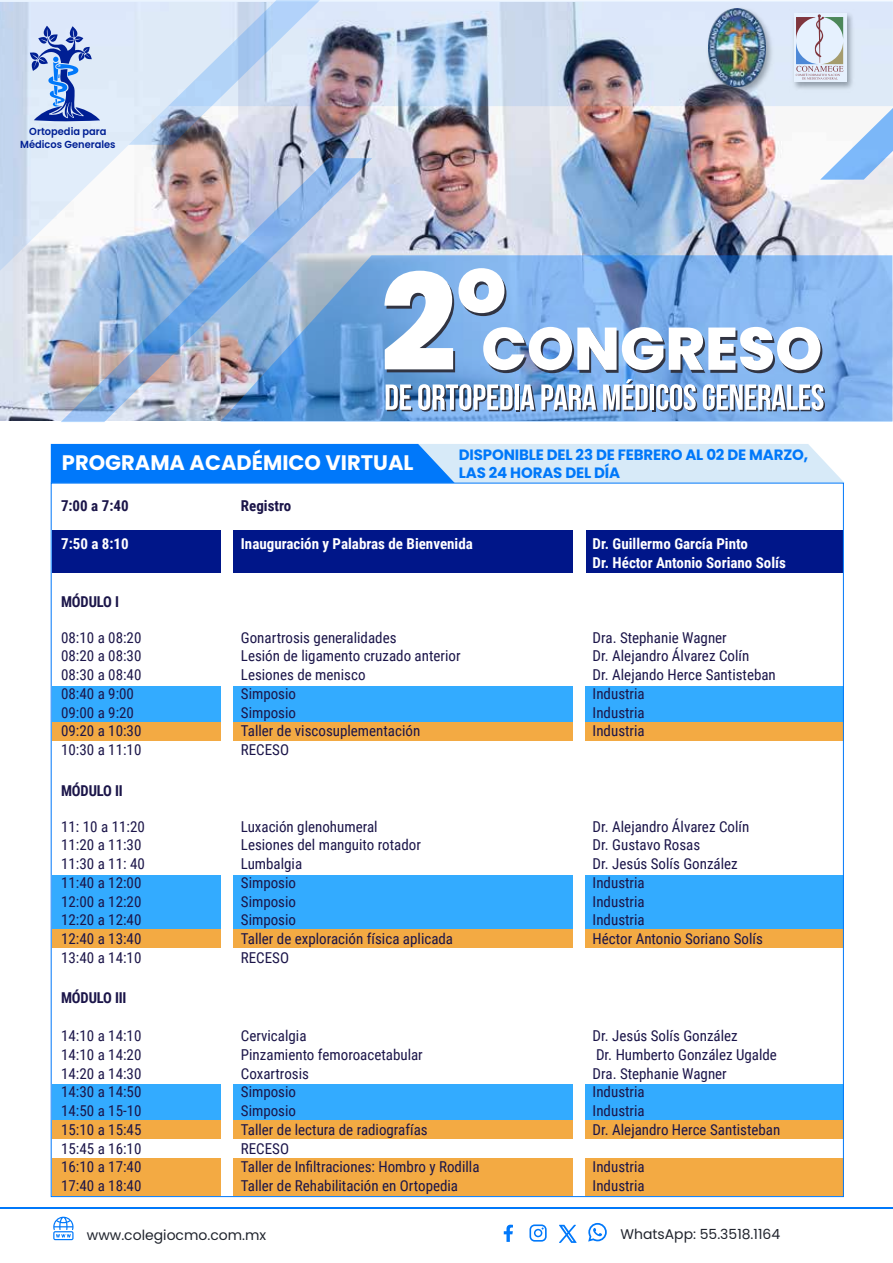
<style>
.page{position:relative;width:893px;height:1263px;background:#fff}
.page>*{position:absolute;margin:0;border:0;box-sizing:border-box;transform-origin:0 0}
.t1{font:700 21px "Poppins";color:#fff}
.t2{font:15px "Roboto Condensed";color:#1b1549}
.t3{font:700 15px/18.8px "Roboto Condensed";color:#fff}
.t4{font:700 15px/18px "Poppins";letter-spacing:-.01em;color:#0078fa}
.t5{font:700 15px "Roboto Condensed";letter-spacing:-.01em;color:#1b1549}
.t6{font:13.95px "Poppins";color:#20242d}
.t7{font:600 10.35px/12.3px "Poppins";color:#001689;text-align:center;scale:.96 1}
</style>
<div class="page">
<svg style="left:51px;top:444px;width:793px;height:39px;background:#6eb2f9"></svg>
<img style="left:0;top:272px;width:893px;height:148px">
<svg style="left:372px;top:272px;width:520px;height:150px;background:#7caee9"></svg>
<img style="left:61px;top:272px;width:311px;height:150px">
<hr style="left:0;top:1207px;width:892px;height:2px;background:#0078fa">
<svg style="left:53px;top:1217px;width:21px;height:23px"></svg>
<hr style="left:516px;top:386px;width:4px;height:25px;background:#313442">
<hr style="left:651px;top:386px;width:4px;height:25px;background:#313442">
<svg style="left:384px;top:272px;width:438px;height:101px"></svg>
<svg style="left:386px;top:384px;width:26px;height:27px"></svg>
<svg style="left:418px;top:384px;width:96px;height:28px"></svg>
<hr style="left:515px;top:384px;width:4px;height:26px;background:#fff">
<svg style="left:520px;top:379px;width:129px;height:32px"></svg>
<hr style="left:650px;top:384px;width:4px;height:26px;background:#fff">
<svg style="left:656px;top:384px;width:41px;height:28px"></svg>
<svg style="left:703px;top:384px;width:122px;height:28px"></svg>
<svg style="left:529px;top:1224px;width:18px;height:17px"></svg>
<svg style="left:504px;top:1225px;width:9px;height:17px"></svg>
<svg style="left:588px;top:1223px;width:19px;height:18px"></svg>
<svg style="left:559px;top:1225px;width:18px;height:18px"></svg>
<div style="left:52px;top:530px;width:169px;height:43px;background:#001689"></div>
<div style="left:233px;top:530px;width:339px;height:43px;background:#001689"></div>
<div style="left:587px;top:530px;width:256px;height:43px;background:#001689"></div>
<div style="left:52px;top:686px;width:168px;height:36px;background:#33abff"></div>
<div style="left:585px;top:686px;width:258px;height:36px;background:#33abff"></div>
<div style="left:233px;top:686px;width:339px;height:36px;background:#33abff"></div>
<div style="left:52px;top:874px;width:168px;height:55px;background:#33abff"></div>
<div style="left:585px;top:874px;width:258px;height:55px;background:#33abff"></div>
<div style="left:233px;top:874px;width:339px;height:55px;background:#33abff"></div>
<div style="left:52px;top:1084px;width:168px;height:37px;background:#33abff"></div>
<div style="left:585px;top:1084px;width:258px;height:37px;background:#33abff"></div>
<div style="left:233px;top:1084px;width:339px;height:37px;background:#33abff"></div>
<div style="left:52px;top:722px;width:168px;height:19px;background:#f3aa43"></div>
<div style="left:585px;top:722px;width:258px;height:19px;background:#f3aa43"></div>
<div style="left:233px;top:722px;width:339px;height:19px;background:#f3aa43"></div>
<div style="left:52px;top:929px;width:168px;height:19px;background:#f3aa43"></div>
<div style="left:585px;top:929px;width:258px;height:19px;background:#f3aa43"></div>
<div style="left:233px;top:929px;width:339px;height:19px;background:#f3aa43"></div>
<div style="left:52px;top:1120px;width:168px;height:19px;background:#f3aa43"></div>
<div style="left:585px;top:1120px;width:258px;height:19px;background:#f3aa43"></div>
<div style="left:233px;top:1120px;width:339px;height:19px;background:#f3aa43"></div>
<div style="left:52px;top:1159px;width:168px;height:37px;background:#f3aa43"></div>
<div style="left:585px;top:1159px;width:258px;height:37px;background:#f3aa43"></div>
<div style="left:233px;top:1159px;width:339px;height:37px;background:#f3aa43"></div>
<img style="left:0;top:0;width:893px;height:272px">
<svg style="left:129px;top:0;width:191px;height:145px;background:#c9d6ea"></svg>
<svg style="left:820px;top:108px;width:73px;height:72px"></svg>
<p class="t7" style="left:20px;top:126px;width:101px">Ortopedia para<br>Médicos Generales</p>
<h1 class="t1" style="left:62px;top:451px;width:353px">PROGRAMA ACADÉMICO VIRTUAL</h1>
<p class="t4" style="left:459px;top:446px;width:351px">DISPONIBLE DEL 23 DE FEBRERO AL 02 DE MARZO,<br>LAS 24 HORAS DEL DÍA</p>
<p class="t5" style="left:61px;top:496px;width:69px">7:00 a 7:40</p>
<p class="t5" style="left:241px;top:496px;width:52px">Registro</p>
<p class="t3" style="left:61px;top:534px;width:69px">7:50 a 8:10</p>
<p class="t3" style="left:241px;top:534px;width:233px">Inauguración y Palabras de Bienvenida</p>
<p class="t3" style="left:593px;top:534px;width:195px">Dr. Guillermo García Pinto<br>Dr. Héctor Antonio Soriano Solís</p>
<p class="t5" style="left:61px;top:591px;width:59px">MÓDULO I</p>
<p class="t2" style="left:61px;top:627px;width:82px">08:10 a 08:20</p>
<p class="t2" style="left:241px;top:627px;width:157px">Gonartrosis generalidades</p>
<p class="t2" style="left:593px;top:627px;width:136px">Dra. Stephanie Wagner</p>
<p class="t2" style="left:61px;top:646px;width:82px">08:20 a 08:30</p>
<p class="t2" style="left:241px;top:646px;width:221px">Lesión de ligamento cruzado anterior</p>
<p class="t2" style="left:593px;top:646px;width:158px">Dr. Alejandro Álvarez Colín</p>
<p class="t2" style="left:61px;top:664px;width:82px">08:30 a 08:40</p>
<p class="t2" style="left:241px;top:664px;width:126px">Lesiones de menisco</p>
<p class="t2" style="left:593px;top:664px;width:185px">Dr. Alejando Herce Santisteban</p>
<p class="t2" style="left:61px;top:683px;width:74px">08:40 a 9:00</p>
<p class="t2" style="left:241px;top:683px;width:57px">Simposio</p>
<p class="t2" style="left:593px;top:683px;width:54px">Industria</p>
<p class="t2" style="left:61px;top:702px;width:74px">09:00 a 9:20</p>
<p class="t2" style="left:241px;top:702px;width:57px">Simposio</p>
<p class="t2" style="left:593px;top:702px;width:54px">Industria</p>
<p class="t2" style="left:61px;top:721px;width:82px">09:20 a 10:30</p>
<p class="t2" style="left:241px;top:721px;width:181px">Taller de viscosuplementación</p>
<p class="t2" style="left:593px;top:721px;width:54px">Industria</p>
<p class="t2" style="left:61px;top:739px;width:82px">10:30 a 11:10</p>
<p class="t2" style="left:241px;top:739px;width:50px">RECESO</p>
<p class="t5" style="left:61px;top:780px;width:63px">MÓDULO II</p>
<p class="t2" style="left:61px;top:816px;width:85px">11: 10 a 11:20</p>
<p class="t2" style="left:241px;top:816px;width:138px">Luxación glenohumeral</p>
<p class="t2" style="left:593px;top:816px;width:158px">Dr. Alejandro Álvarez Colín</p>
<p class="t2" style="left:61px;top:835px;width:82px">11:20 a 11:30</p>
<p class="t2" style="left:241px;top:835px;width:181px">Lesiones del manguito rotador</p>
<p class="t2" style="left:593px;top:835px;width:109px">Dr. Gustavo Rosas</p>
<p class="t2" style="left:61px;top:853px;width:85px">11:30 a 11: 40</p>
<p class="t2" style="left:241px;top:853px;width:63px">Lumbalgia</p>
<p class="t2" style="left:593px;top:853px;width:147px">Dr. Jesús Solís González</p>
<p class="t2" style="left:61px;top:872px;width:82px">11:40 a 12:00</p>
<p class="t2" style="left:241px;top:872px;width:57px">Simposio</p>
<p class="t2" style="left:593px;top:872px;width:54px">Industria</p>
<p class="t2" style="left:61px;top:891px;width:82px">12:00 a 12:20</p>
<p class="t2" style="left:241px;top:891px;width:57px">Simposio</p>
<p class="t2" style="left:593px;top:891px;width:54px">Industria</p>
<p class="t2" style="left:61px;top:910px;width:82px">12:20 a 12:40</p>
<p class="t2" style="left:241px;top:910px;width:57px">Simposio</p>
<p class="t2" style="left:593px;top:910px;width:54px">Industria</p>
<p class="t2" style="left:61px;top:928px;width:82px">12:40 a 13:40</p>
<p class="t2" style="left:241px;top:928px;width:214px">Taller de exploración física aplicada</p>
<p class="t2" style="left:593px;top:928px;width:172px">Héctor Antonio Soriano Solís</p>
<p class="t2" style="left:61px;top:947px;width:82px">13:40 a 14:10</p>
<p class="t2" style="left:241px;top:947px;width:50px">RECESO</p>
<p class="t5" style="left:61px;top:988px;width:67px">MÓDULO III</p>
<p class="t2" style="left:61px;top:1025px;width:82px">14:10 a 14:10</p>
<p class="t2" style="left:241px;top:1025px;width:67px">Cervicalgia</p>
<p class="t2" style="left:593px;top:1025px;width:147px">Dr. Jesús Solís González</p>
<p class="t2" style="left:61px;top:1044px;width:82px">14:10 a 14:20</p>
<p class="t2" style="left:241px;top:1044px;width:183px">Pinzamiento femoroacetabular</p>
<p class="t2" style="left:596px;top:1044px;width:182px">Dr. Humberto González Ugalde</p>
<p class="t2" style="left:61px;top:1063px;width:82px">14:20 a 14:30</p>
<p class="t2" style="left:241px;top:1063px;width:70px">Coxartrosis</p>
<p class="t2" style="left:593px;top:1063px;width:136px">Dra. Stephanie Wagner</p>
<p class="t2" style="left:61px;top:1081px;width:82px">14:30 a 14:50</p>
<p class="t2" style="left:241px;top:1081px;width:57px">Simposio</p>
<p class="t2" style="left:593px;top:1081px;width:54px">Industria</p>
<p class="t2" style="left:61px;top:1100px;width:82px">14:50 a 15-10</p>
<p class="t2" style="left:241px;top:1100px;width:57px">Simposio</p>
<p class="t2" style="left:593px;top:1100px;width:54px">Industria</p>
<p class="t2" style="left:61px;top:1119px;width:82px">15:10 a 15:45</p>
<p class="t2" style="left:241px;top:1119px;width:188px">Taller de lectura de radiografías</p>
<p class="t2" style="left:593px;top:1119px;width:189px">Dr. Alejandro Herce Santisteban</p>
<p class="t2" style="left:61px;top:1138px;width:82px">15:45 a 16:10</p>
<p class="t2" style="left:241px;top:1138px;width:50px">RECESO</p>
<p class="t2" style="left:61px;top:1156px;width:82px">16:10 a 17:40</p>
<p class="t2" style="left:241px;top:1156px;width:240px">Taller de Infiltraciones: Hombro y Rodilla</p>
<p class="t2" style="left:593px;top:1156px;width:54px">Industria</p>
<p class="t2" style="left:61px;top:1175px;width:82px">17:40 a 18:40</p>
<p class="t2" style="left:241px;top:1175px;width:219px">Taller de Rehabilitación en Ortopedia</p>
<p class="t2" style="left:593px;top:1175px;width:54px">Industria</p>
<p class="t6" style="left:87px;top:1227px;width:181px">www.colegiocmo.com.mx</p>
<p class="t6" style="left:620px;top:1226px;width:161px">WhatsApp: 55.3518.1164</p>
</div>
